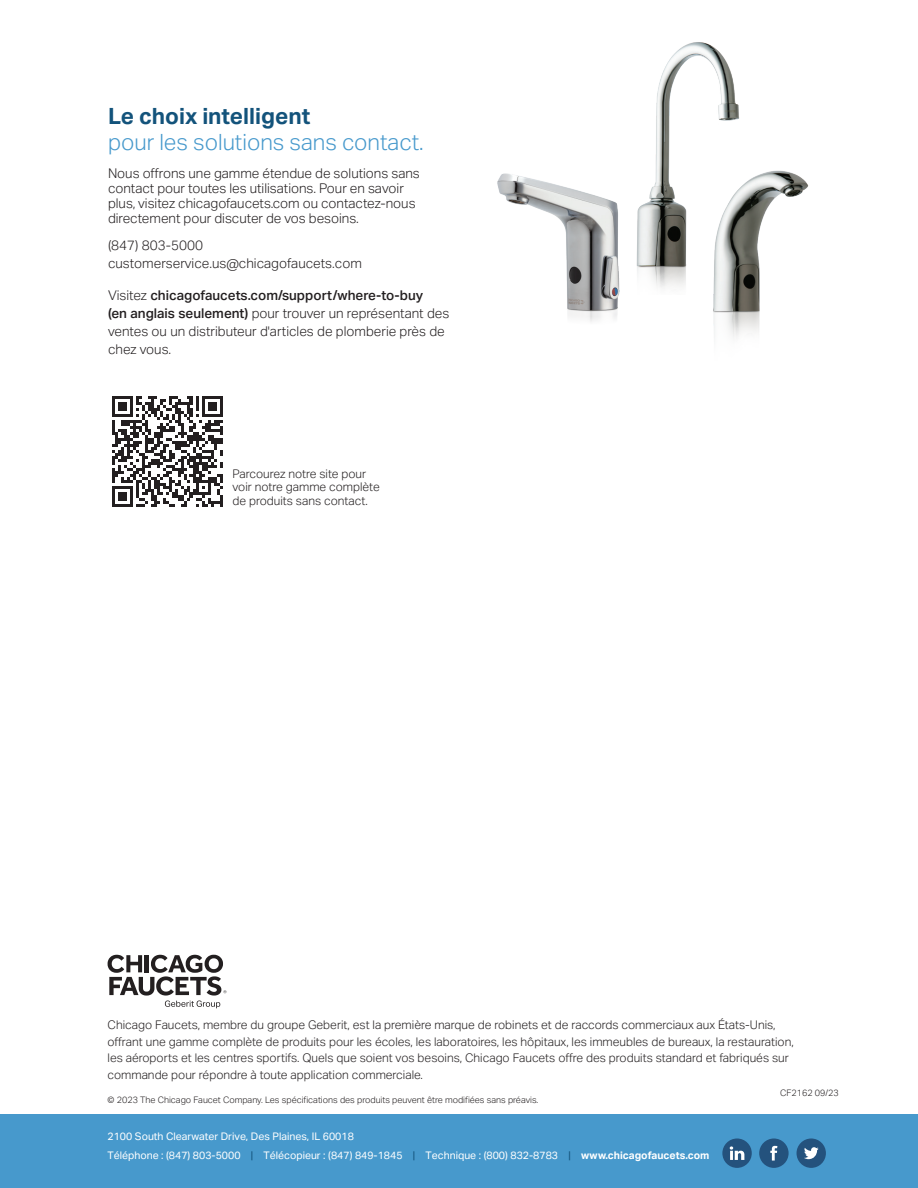
<style>
.page{position:relative;width:918px;height:1188px;background:#fff}
.page>*{position:absolute;margin:0;border:0;box-sizing:border-box;transform-origin:0 0}
.t1{font:300 22.5px/25.5px "Aktiv Grotesk Geberit";color:#4799cc}
.t2{font:300 13.5px/15px "Aktiv Grotesk Geberit";color:#231f20}
.t3{font:300 12px/16.5px "Aktiv Grotesk Geberit";color:#231f20}
.t4{font:10.5px "Aktiv Grotesk Geberit";color:#fff}
.t5{font:300 9px "Aktiv Grotesk Geberit";color:#231f20}
.s1{font-weight:700;color:#13537b}
.s2{font-weight:500}
.s3{color:#13537b}
.s4{font-weight:700}
</style>
<div class="page">
<div style="left:0;top:1115px;width:918px;height:73px;background:#4799cc"></div>
<div style="left:797px;top:1138px;width:29px;height:30px;background:#24527d;border-radius:50%"></div>
<svg style="left:804px;top:1147px;width:15px;height:12px"></svg>
<div style="left:759px;top:1138px;width:30px;height:30px;background:#24527d;border-radius:50%"></div>
<svg style="left:770px;top:1146px;width:7px;height:15px"></svg>
<div style="left:722px;top:1138px;width:30px;height:30px;background:#24527d;border-radius:50%"></div>
<svg style="left:730px;top:1146px;width:14px;height:14px"></svg>
<svg style="left:108px;top:955px;width:118px;height:53px"></svg>
<svg style="left:112px;top:396px;width:111px;height:111px"></svg>
<img style="left:497px;top:173px;width:123px;height:149px">
<img style="left:636px;top:42px;width:104px;height:246px">
<img style="left:690px;top:160px;width:119px;height:178px">
<p class="t1" style="left:108px;top:103px;width:317px"><span class="s1">Le choix intelligent<br></span>pour les solutions sans contact.</p>
<p class="t2" style="left:108px;top:166px;width:313px">Nous offrons une gamme étendue de solutions sans contact pour toutes les utilisations. Pour en savoir plus, visitez chicagofaucets.com ou contactez-nous directement pour discuter de vos besoins.</p>
<p class="t2" style="left:108px;top:238px;width:97px">(847) 803-5000</p>
<p class="t2" style="left:108px;top:256px;width:255px">customerservice.us@chicagofaucets.com</p>
<p class="t2" style="left:108px;top:286px;width:343px;line-height:18px">Visitez <span class="s2">chicagofaucets.com/support/where-to-buy<br>(en anglais seulement)</span> pour trouver un représentant des ventes ou un distributeur d'articles de plomberie près de chez vous.</p>
<p class="t3" style="left:232px;top:467px;width:149px;line-height:13.5px">Parcourez notre site pour voir notre gamme complète de produits sans contact.</p>
<p class="t3" style="left:108px;top:1017px;width:688px">Chicago Faucets, membre du groupe Geberit, est la première marque de robinets et de raccords commerciaux aux États-Unis, offrant une gamme complète de produits pour les écoles, les laboratoires, les hôpitaux, les immeubles de bureaux, la restauration, les aéroports et les centres sportifs. Quels que soient vos besoins, Chicago Faucets offre des produits standard et fabriqués sur commande pour répondre à toute application commerciale.</p>
<p class="t5" style="left:108px;top:1094px;width:432px">© 2023 The Chicago Faucet Company. Les spécifications des produits peuvent être modifiées sans préavis.</p>
<p class="t4" style="left:108px;top:1130px;width:248px">2100 South Clearwater Drive, Des Plaines, IL 60018</p>
<p class="t4" style="left:108px;top:1149px;width:603px">Téléphone : (847) 803-5000 <span class="s3">|</span> Télécopieur : (847) 849-1845 <span class="s3">|</span> Technique : (800) 832-8783 <span class="s3">|</span> <span class="s4">www.chicagofaucets.com</span></p>
<p class="t5" style="left:780px;top:1088px;width:60px">CF2162 09/23</p>
</div>
